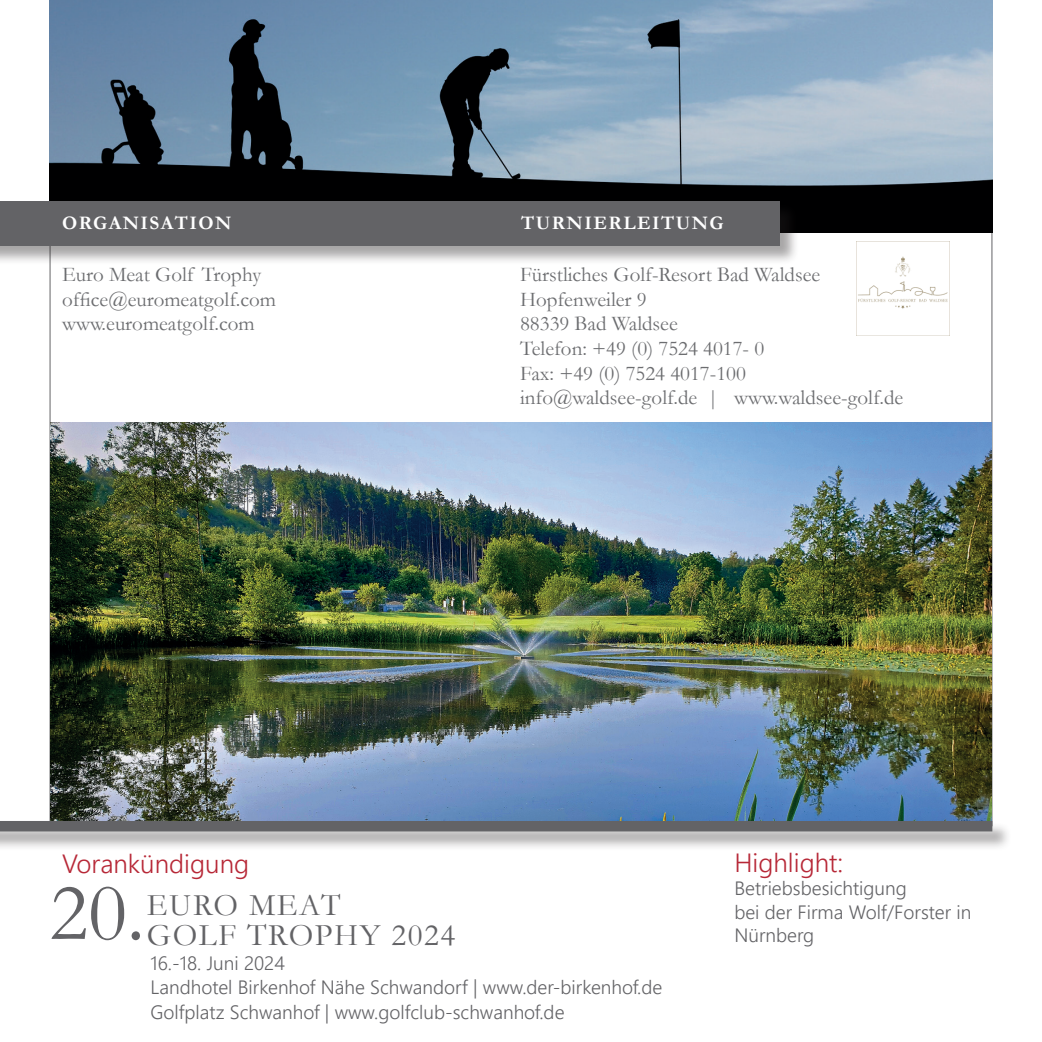
<style>
.page{position:relative;width:1042px;height:1042px;background:#fff}
.page>*{position:absolute;margin:0;border:0;box-sizing:border-box;transform-origin:0 0}
.t1{font:82.25px "Garamond";color:#636366}
.t2{font:31.5px/29.8px "Garamond";letter-spacing:.05em;color:#636366}
.t3{font:300 26.25px "Segoe UI";color:#b72837}
.t4{font:21px/24.5px "Garamond";color:#6c6d70}
.t5{font:300 19.25px/24.5px "Segoe UI";color:#636366}
.t6{font:700 19.25px "Garamond";letter-spacing:.075em;color:#fff}
</style>
<div class="page">
<img style="left:50px;top:0;width:942px;height:233px">
<div style="left:0;top:202px;width:799px;height:63px;background:#231f20;opacity:.4"></div>
<div style="left:0;top:201px;width:779px;height:44px;background:#636366"></div>
<div style="left:0;top:822px;width:1012px;height:29px;background:#231f20;opacity:.4"></div>
<div style="left:0;top:821px;width:992px;height:10px;background:#636366"></div>
<img style="left:50px;top:422px;width:941px;height:399px">
<img style="left:856px;top:242px;width:94px;height:94px">
<p class="t6" style="left:62px;top:210px;width:171px">ORGANISATION</p>
<p class="t6" style="left:521px;top:210px;width:204px">TURNIERLEITUNG</p>
<p class="t4" style="left:62px;top:262px;width:216px">Euro Meat Golf Trophy office@euromeatgolf.com www.euromeatgolf.com</p>
<p class="t4" style="left:520px;top:262px;width:385px">Fürstliches Golf-Resort Bad Waldsee<br>Hopfenweiler 9<br>88339 Bad Waldsee<br>Telefon: +49 (0) 7524 4017- 0<br>Fax: +49 (0) 7524 4017-100 info@waldsee-golf.de | www.waldsee-golf.de</p>
<p class="t3" style="left:62px;top:838px;width:189px">Vorankündigung</p>
<h1 class="t1" style="left:50px;top:858px;width:97px">20.</h1>
<h2 class="t2" style="left:147px;top:889px;width:310px">EURO MEAT<br>GOLF TROPHY 2024</h2>
<p class="t5" style="left:151px;top:948px;width:513px">16.-18. Juni 2024<br>Landhotel Birkenhof Nähe Schwandorf | www.der-birkenhof.de<br>Golfplatz Schwanhof | www.golfclub-schwanhof.de</p>
<p class="t3" style="left:734px;top:838px;width:110px">Highlight:</p>
<p class="t5" style="left:734px;top:875px;width:239px;line-height:23.1px">Betriebsbesichtigung<br>bei der Firma Wolf/Forster in<br>Nürnberg</p>
</div>
